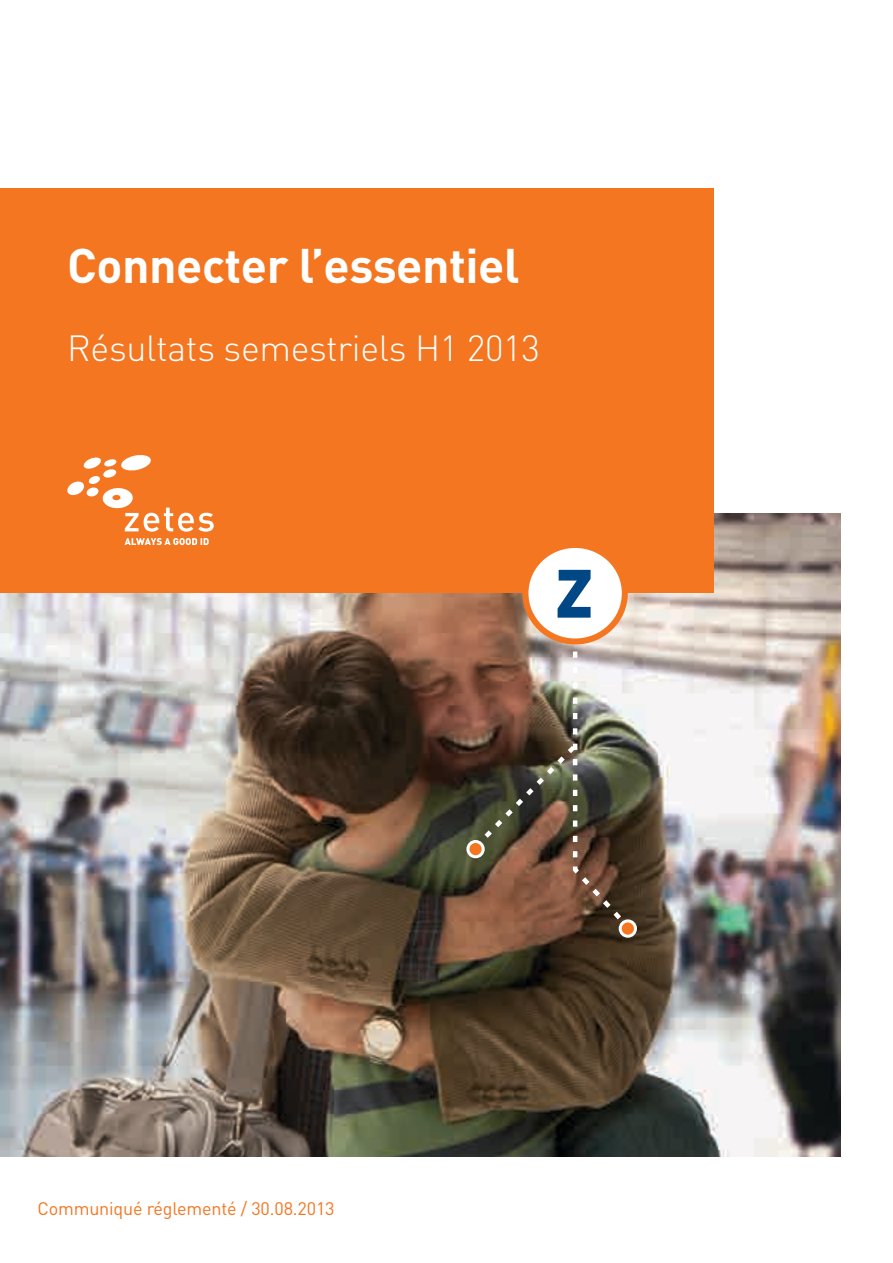
<style>
.page{position:relative;width:893px;height:1263px;background:#fff}
.page>*{position:absolute;margin:0;border:0;box-sizing:border-box;transform-origin:0 0}
.t1{font:700 48px "DINOT";letter-spacing:-.01em;color:#fff}
.t2{font:300 36px "DINOT";letter-spacing:-.01em;color:#fff}
.t3{font:18px "DINOT";letter-spacing:-.01em;color:#f47621}
</style>
<div class="page">
<img style="left:0;top:513px;width:841px;height:644px">
<div style="left:619px;top:919px;width:18px;height:19px;border:3px solid #fff;border-radius:50%"></div>
<div style="left:466px;top:840px;width:19px;height:18px;border:3px solid #fff;border-radius:50%"></div>
<div style="left:0;top:189px;width:713px;height:404px;background:#f47621"></div>
<svg style="left:525px;top:545px;width:100px;height:96px"></svg>
<div style="left:522px;top:542px;width:106px;height:102px;border:6px solid #f47621;border-radius:50%"></div>
<img style="left:469px;top:570px;width:165px;height:363px">
<svg style="left:67px;top:455px;width:147px;height:77px"></svg>
<svg style="left:125px;top:538px;width:84px;height:7px"></svg>
<h1 class="t1" style="left:67px;top:233px;width:454px">Connecter l’essentiel</h1>
<h2 class="t2" style="left:67px;top:323px;width:474px">Résultats semestriels H1 2013</h2>
<p class="t3" style="left:37px;top:1196px;width:299px">Communiqué réglementé / 30.08.2013</p>
</div>
